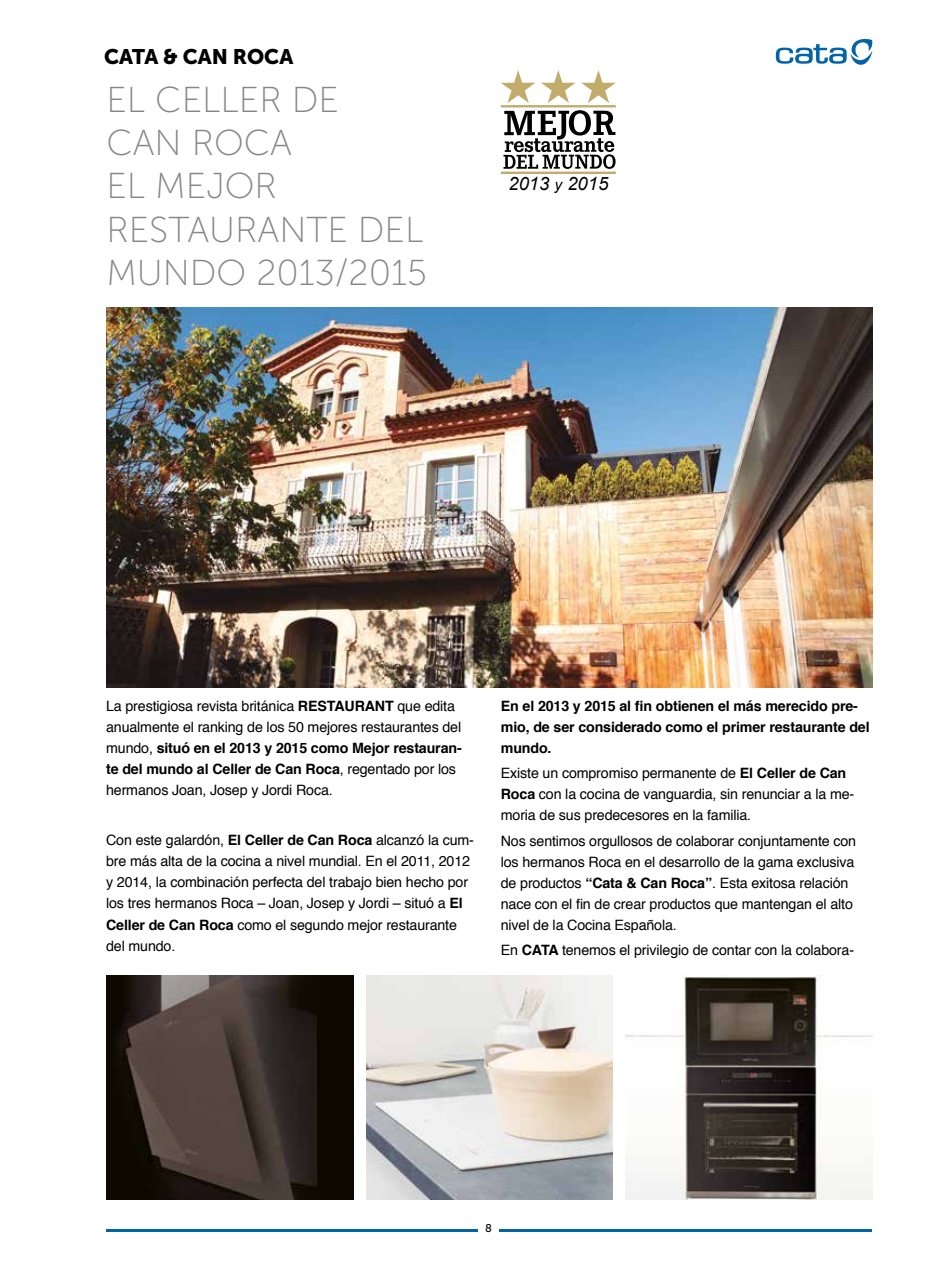
<style>
.page{position:relative;width:936px;height:1263px;background:#fff}
.page>*{position:absolute;margin:0;border:0;box-sizing:border-box;transform-origin:0 0}
.t1{font:36px/43.2px "Museo Sans 100";color:#878787}
.t2{font:21px "Museo Sans 900";color:#000}
.t3{font:italic 18.45px "Arial";color:#000}
.t4{font:14.25px/21px "Helvetica";letter-spacing:-.01em;color:#000}
.t5{font:700 14.25px/21px "Helvetica";letter-spacing:-.01em;color:#000}
.t6{font:11.25px "Museo Sans 500";color:#000}
.s1{font-size:15.3px}
.s2{font-weight:700}
</style>
<div class="page">
<svg style="left:775px;top:38px;width:97px;height:27px"></svg>
<hr style="left:499px;top:1229px;width:373px;height:3px;background:#0064a7">
<hr style="left:106px;top:1229px;width:371px;height:3px;background:#0064a7">
<img style="left:106px;top:308px;width:766px;height:379px">
<img style="left:625px;top:975px;width:247px;height:224px">
<img style="left:106px;top:975px;width:247px;height:224px">
<img style="left:366px;top:975px;width:246px;height:224px">
<hr style="left:501px;top:172px;width:114px;height:2px;background:#c2ac6c">
<hr style="left:501px;top:105px;width:114px;height:2px;background:#c2ac6c">
<svg style="left:501px;top:70px;width:34px;height:33px"></svg>
<svg style="left:541px;top:70px;width:34px;height:33px"></svg>
<svg style="left:581px;top:70px;width:34px;height:33px"></svg>
<svg style="left:503px;top:110px;width:112px;height:59px"></svg>
<h2 class="t2" style="left:104px;top:45px;width:191px">CATA &amp; CAN ROCA</h2>
<h1 class="t1" style="left:106px;top:78px;width:322px">EL CELLER DE<br>CAN ROCA<br>EL MEJOR<br>RESTAURANTE DEL<br>MUNDO 2013/2015</h1>
<p class="t3" style="left:508px;top:172px;width:101px">2013 <span class="s1">y</span> 2015</p>
<p class="t4" style="left:106px;top:696px;width:357px">La prestigiosa revista británica <span class="s2">RESTAURANT</span> que edita anualmente el ranking de los 50 mejores restaurantes del mundo, <span class="s2">situó en el 2013 y 2015 como Mejor restauran&shy;te del mundo al Celler de Can Roca</span>, regentado por los hermanos Joan, Josep y Jordi Roca.</p>
<p class="t4" style="left:106px;top:830px;width:369px">Con este galardón, <span class="s2">El Celler de Can Roca</span> alcanzó la cum&shy;bre más alta de la cocina a nivel mundial. En el 2011, 2012 y 2014, la combinación perfecta del trabajo bien hecho por los tres hermanos Roca – Joan, Josep y Jordi – situó a <span class="s2">El Celler de Can Roca</span> como el segundo mejor restaurante del mundo.</p>
<p class="t5" style="left:501px;top:696px;width:370px">En el 2013 y 2015 al fin obtienen el más merecido pre&shy;mio, de ser considerado como el primer restaurante del mundo.</p>
<p class="t4" style="left:501px;top:763px;width:355px">Existe un compromiso permanente de <span class="s2">El Celler de Can<br>Roca</span> con la cocina de vanguardia, sin renunciar a la me&shy;moria de sus predecesores en la familia.</p>
<p class="t4" style="left:501px;top:830px;width:357px">Nos sentimos orgullosos de colaborar conjuntamente con los hermanos Roca en el desarrollo de la gama exclusiva de productos <span class="s2">“Cata &amp; Can Roca”</span>. Esta exitosa relación nace con el fin de crear productos que mantengan el alto nivel de la Cocina Española.</p>
<p class="t4" style="left:501px;top:940px;width:355px">En <span class="s2">CATA</span> tenemos el privilegio de contar con la colabora-</p>
<p class="t6" style="left:485px;top:1222px;width:8px">8</p>
</div>
